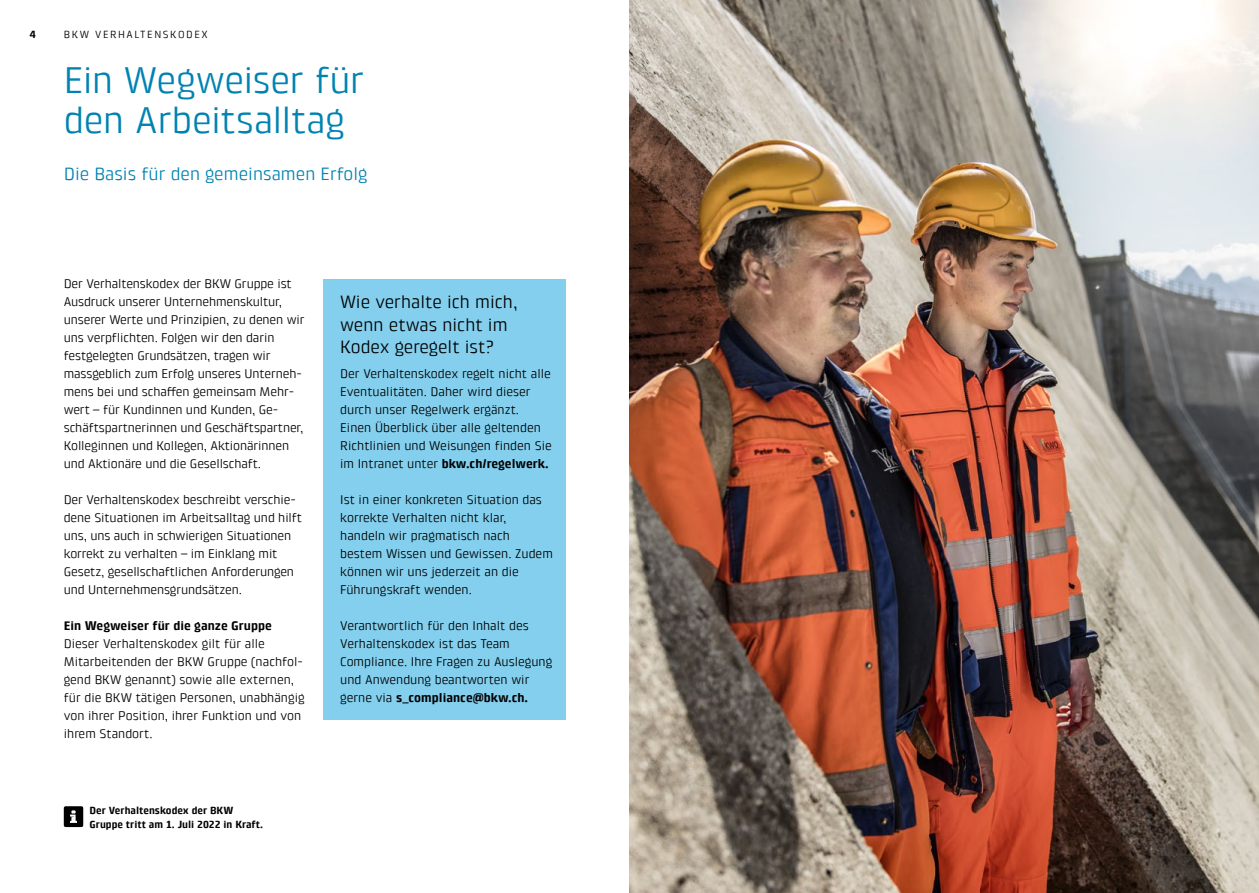
<style>
.page{position:relative;width:1259px;height:893px;background:#fff}
.page>*{position:absolute;margin:0;border:0;box-sizing:border-box;transform-origin:0 0}
.t1{font:37.5px/40.5px "Klint Pro";letter-spacing:-.01em;color:#0083b1}
.t2{font:18px/22.5px "Klint Pro";color:#000}
.t3{font:18px "Klint Pro";color:#0083b1}
.t4{font:12.75px/18px "Klint Pro";letter-spacing:-.01em;color:#000}
.t5{font:700 12.75px "Klint Pro";color:#000}
.t6{font:700 10.5px/13.5px "Klint Pro";color:#000}
.t7{font:10.5px "Klint Pro";letter-spacing:.15em;color:#000}
.s1{font-weight:700}
</style>
<div class="page">
<div style="left:323px;top:280px;width:243px;height:440px;background:#83cfed"></div>
<svg style="left:64px;top:806px;width:19px;height:21px"></svg>
<img style="left:629px;top:0;width:630px;height:893px">
<p class="t6" style="left:30px;top:28px;width:7px">4</p>
<p class="t7" style="left:64px;top:29px;width:146px">BKW VERHALTENSKODEX</p>
<h1 class="t1" style="left:64px;top:59px;width:302px">Ein Wegweiser für den Arbeitsalltag</h1>
<h2 class="t3" style="left:64px;top:164px;width:305px">Die Basis für den gemeinsamen Erfolg</h2>
<p class="t4" style="left:64px;top:275px;width:242px">Der Verhaltenskodex der BKW Gruppe ist Ausdruck unserer Unternehmenskultur, unserer Werte und Prinzipien, zu denen wir uns verpflichten. Folgen wir den darin festgelegten Grundsätzen, tragen wir massgeblich zum Erfolg unseres Unterneh&shy;mens bei und schaffen gemeinsam Mehr&shy;wert – für Kundinnen und Kunden, Ge&shy;schäftspartnerinnen und Geschäftspartner, Kolleginnen und Kollegen, Aktionärinnen und Aktionäre und die Gesellschaft.</p>
<p class="t4" style="left:64px;top:491px;width:240px">Der Verhaltenskodex beschreibt verschie&shy;dene Situationen im Arbeitsalltag und hilft uns, uns auch in schwierigen Situationen korrekt zu verhalten – im Einklang mit Gesetz, gesellschaftlichen Anforderungen und Unternehmensgrundsätzen.</p>
<p class="t5" style="left:64px;top:618px;width:210px">Ein Wegweiser für die ganze Gruppe</p>
<p class="t4" style="left:64px;top:635px;width:243px">Dieser Verhaltenskodex gilt für alle Mitarbeitenden der BKW Gruppe (nachfol&shy;gend BKW genannt) sowie alle externen, für die BKW tätigen Personen, unabhängig von ihrer Position, ihrer Funktion und von ihrem Standort.</p>
<p class="t6" style="left:90px;top:804px;width:175px">Der Verhaltenskodex der BKW<br>Gruppe tritt am 1. Juli 2022 in Kraft.</p>
<h2 class="t2" style="left:340px;top:291px;width:179px">Wie verhalte ich mich, wenn etwas nicht im<br>Kodex geregelt ist?</h2>
<p class="t4" style="left:340px;top:365px;width:213px">Der Verhaltenskodex regelt nicht alle Eventualitäten. Daher wird dieser durch unser Regelwerk ergänzt.<br>Einen Überblick über alle geltenden Richtlinien und Weisungen finden Sie im Intranet unter <span class="s1">bkw.ch/regelwerk.</span></p>
<p class="t4" style="left:340px;top:491px;width:214px">Ist in einer konkreten Situation das korrekte Verhalten nicht klar, handeln wir pragmatisch nach bestem Wissen und Gewissen. Zudem können wir uns jederzeit an die<br>Führungskraft wenden.</p>
<p class="t4" style="left:340px;top:617px;width:214px">Verantwortlich für den Inhalt des Verhaltenskodex ist das Team Compliance. Ihre Fragen zu Auslegung und Anwendung beantworten wir gerne via <span class="s1">s_compliance@bkw.ch.</span></p>
</div>
